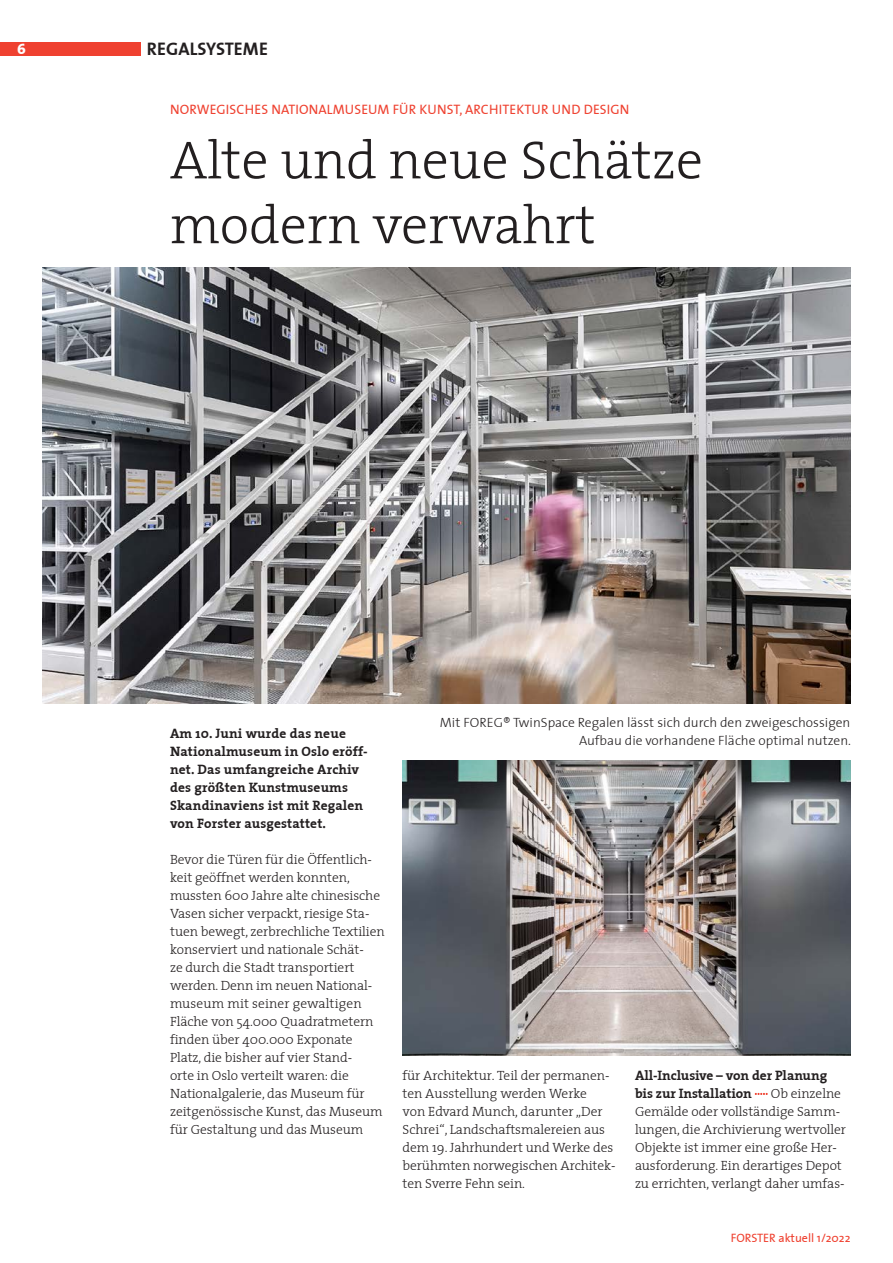
<style>
.page{position:relative;width:893px;height:1263px;background:#fff}
.page>*{position:absolute;margin:0;border:0;box-sizing:border-box;transform-origin:0 0}
.fa_Titel1{font:54px/64.8px "The Serif Light Plain";color:#231f20}
.t1{font:18px "The Sans Bold Plain";color:#231f20}
.t2{font:15px "The Serif Extra Bold Caps";color:#fff}
.fa_Fließtext{font:13.5px/18px "The Serif Light Plain";letter-spacing:-.005em;color:#231f20}
.fa_Fließtext-2{font:13.5px/18px "The Serif Bold Plain";letter-spacing:.01em;color:#231f20}
.t3{font:13.5px/18px "The Sans Light Plain";color:#231f20;text-align:right}
.fa_Titel1-2{font:13.5px "The Sans Plain";letter-spacing:.01em;color:#ef4130}
.t4{font:12px "The Sans Plain";color:#ef4130}
</style>
<div class="page">
<div style="left:0;top:43px;width:140px;height:13px;background:#ef4130"></div>
<img style="left:43px;top:268px;width:807px;height:436px">
<img style="left:403px;top:761px;width:447px;height:295px">
<svg style="left:755px;top:1093px;width:13px;height:2px"></svg>
<p class="t2" style="left:17px;top:36px;width:10px">6</p>
<h2 class="t1" style="left:147px;top:34px;width:123px">REGALSYSTEME</h2>
<h1 class="fa_Titel1-2" style="left:170px;top:98px;width:461px">NORWEGISCHES NATIONALMUSEUM FÜR KUNST, ARCHITEKTUR UND DESIGN</h1>
<h1 class="fa_Titel1" style="left:170px;top:126px;width:534px">Alte und neue Schätze modern verwahrt</h1>
<p class="fa_Fließtext-2" style="left:170px;top:724px;width:199px">Am 10. Juni wurde das neue<br>Nationalmuseum in Oslo eröff&shy;net. Das umfangreiche Archiv des größten Kunstmuseums<br>Skandinaviens ist mit Regalen von Forster ausgestattet.</p>
<p class="fa_Fließtext" style="left:170px;top:850px;width:216px">Bevor die Türen für die Öffentlich&shy;keit geöffnet werden konnten, mussten 600 Jahre alte chinesische Vasen sicher verpackt, riesige Sta&shy;tuen bewegt, zerbrechliche Textilien konserviert und nationale Schät-<br>ze durch die Stadt transportiert werden. Denn im neuen National&shy;museum mit seiner gewaltigen Fläche von 54.000 Quadratmetern finden über 400.000 Exponate Platz, die bisher auf vier Stand-<br>orte in Oslo verteilt waren: die Nationalgalerie, das Museum für zeitgenössische Kunst, das Museum für Gestaltung und das Museum</p>
<p class="t3" style="left:440px;top:713px;width:413px">Mit FOREG® TwinSpace Regalen lässt sich durch den zweigeschossigen<br>Aufbau die vorhandene Fläche optimal nutzen.</p>
<p class="fa_Fließtext" style="left:403px;top:1066px;width:215px">für Architektur. Teil der permanen&shy;ten Ausstellung werden Werke<br>von Edvard Munch, darunter „Der<br>Schrei“, Landschaftsmalereien aus dem 19. Jahrhundert und Werke des berühmten norwegischen Architek&shy;ten Sverre Fehn sein.</p>
<p class="fa_Fließtext-2" style="left:635px;top:1066px;width:194px">All-Inclusive – von der Planung bis zur Installation</p>
<p class="fa_Fließtext" style="left:635px;top:1084px;width:213px;text-indent:136px">Ob einzelne<br>Gemälde oder vollständige Samm&shy;lungen, die Archivierung wertvoller<br>Objekte ist immer eine große Her&shy;ausforderung. Ein derartiges Depot zu errichten, verlangt daher umfas-</p>
<p class="t4" style="left:731px;top:1228px;width:121px">FORSTER aktuell 1/2022</p>
</div>
